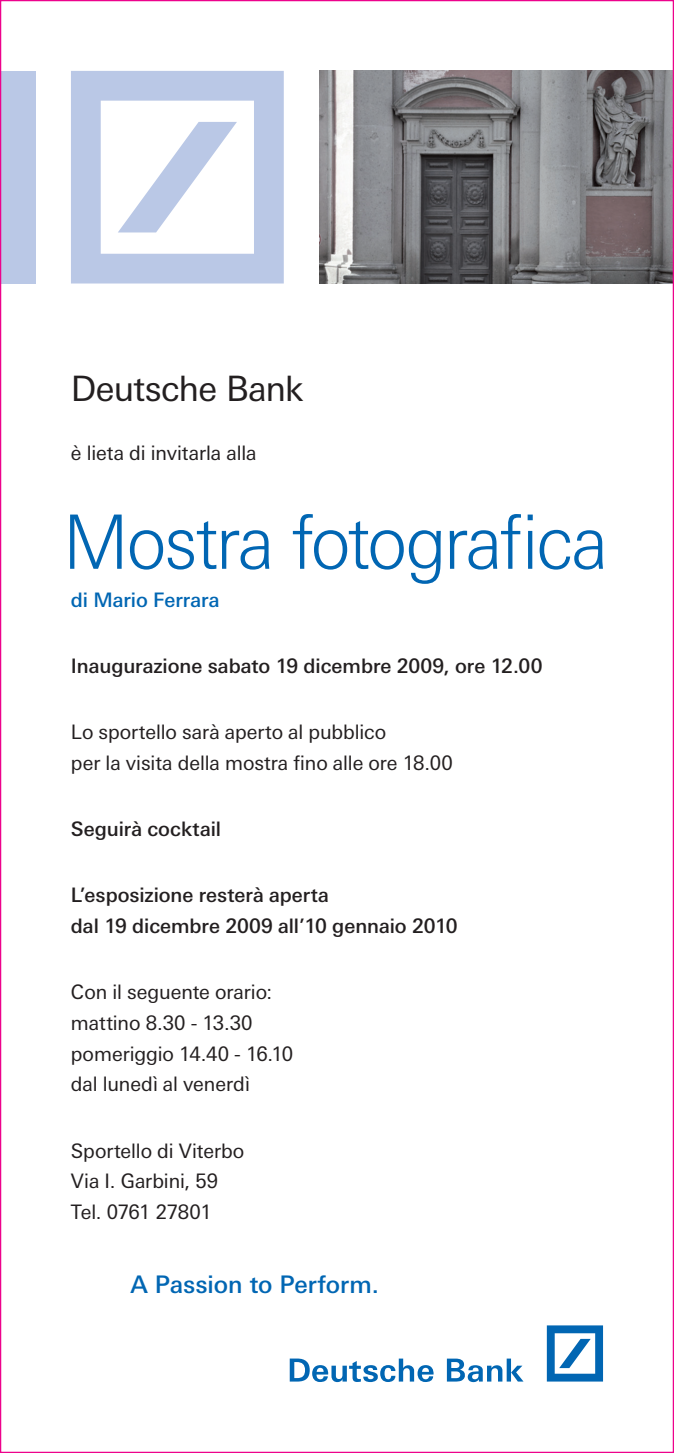
<style>
.page{position:relative;width:674px;height:1453px;background:#fff}
.page>*{position:absolute;margin:0;border:0;box-sizing:border-box;transform-origin:0 0}
.t1{font:300 75px "Deu Ba Univers";letter-spacing:-.035em;color:#0166b3;scale:.93 1}
.t2{font:35px "Deu Ba Univers";letter-spacing:-.02em;color:#231f20}
.t3{font:500 24.25px "Deu Ba Univers";color:#0166b3}
.t4{font:20px/30.8px "Deu Ba Univers";letter-spacing:-.005em;color:#231f20}
.t5{font:500 20px/30.8px "Deu Ba Univers";color:#231f20}
.t6{font:500 20px "Deu Ba Univers";color:#0166b3}
</style>
<div class="page">
<svg style="left:546px;top:1325px;width:56px;height:56px"></svg>
<svg style="left:289px;top:1358px;width:144px;height:24px"></svg>
<svg style="left:446px;top:1358px;width:77px;height:24px"></svg>
<svg style="left:71px;top:71px;width:212px;height:212px;fill:#bac8e6"></svg>
<svg style="left:118px;top:122px;width:119px;height:110px"></svg>
<div style="left:0;top:71px;width:35px;height:212px;background:#bac8e6"></div>
<img style="left:319px;top:71px;width:352px;height:212px">
<h2 class="t2" style="left:71px;top:368px;width:234px">Deutsche Bank</h2>
<p class="t4" style="left:71px;top:438px;width:187px">è lieta di invitarla alla</p>
<h1 class="t1" style="left:63px;top:498px;width:587px">Mostra fotografica</h1>
<p class="t6" style="left:71px;top:588px;width:150px">di Mario Ferrara</p>
<p class="t5" style="left:71px;top:650px;width:472px">Inaugurazione sabato 19 dicembre 2009, ore 12.00</p>
<p class="t4" style="left:71px;top:716px;width:383px">Lo sportello sarà aperto al pubblico<br>per la visita della mostra fino alle ore 18.00</p>
<p class="t5" style="left:71px;top:813px;width:151px">Seguirà cocktail</p>
<p class="t5" style="left:71px;top:879px;width:388px">L’esposizione resterà aperta<br>dal 19 dicembre 2009 all’10 gennaio 2010</p>
<p class="t4" style="left:71px;top:977px;width:224px">Con il seguente orario: mattino 8.30 - 13.30 pomeriggio 14.40 - 16.10 dal lunedì al venerdì</p>
<p class="t4" style="left:71px;top:1135px;width:175px">Sportello di Viterbo<br>Via I. Garbini, 59<br>Tel. 0761 27801</p>
<p class="t3" style="left:130px;top:1270px;width:250px">A Passion to Perform.</p>
</div>
